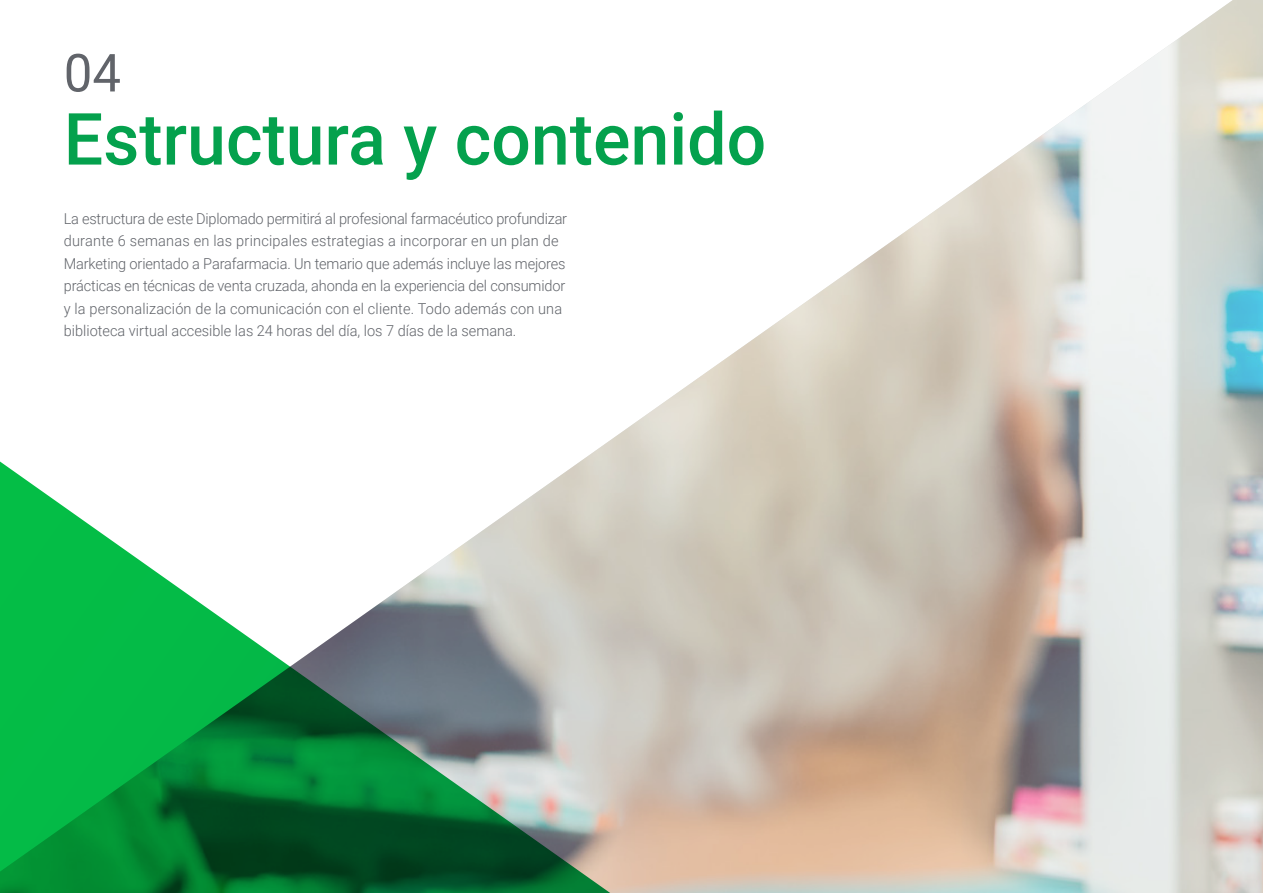
<style>
.page{position:relative;width:1263px;height:893px;background:#fff}
.page>*{position:absolute;margin:0;border:0;box-sizing:border-box;transform-origin:0 0}
.t1{font:500 72px "Roboto";color:#04a14d}
.t2{font:52.5px "Roboto";color:#61646a}
.t3{font:300 15px/22.5px "Roboto";letter-spacing:-.01em;color:#61646a}
</style>
<div class="page">
<img style="left:602px;top:0;width:661px;height:893px">
<svg style="left:0;top:446px;width:640px;height:447px"></svg>
<h2 class="t2" style="left:64px;top:36px;width:59px">04</h2>
<h1 class="t1" style="left:64px;top:89px;width:704px">Estructura y contenido</h1>
<p class="t3" style="left:64px;top:207px;width:505px">La estructura de este Diplomado permitirá al profesional farmacéutico profundizar durante 6 semanas en las principales estrategias a incorporar en un plan de Marketing orientado a Parafarmacia. Un temario que además incluye las mejores prácticas en técnicas de venta cruzada, ahonda en la experiencia del consumidor y la personalización de la comunicación con el cliente. Todo además con una biblioteca virtual accesible las 24 horas del día, los 7 días de la semana.</p>
</div>
